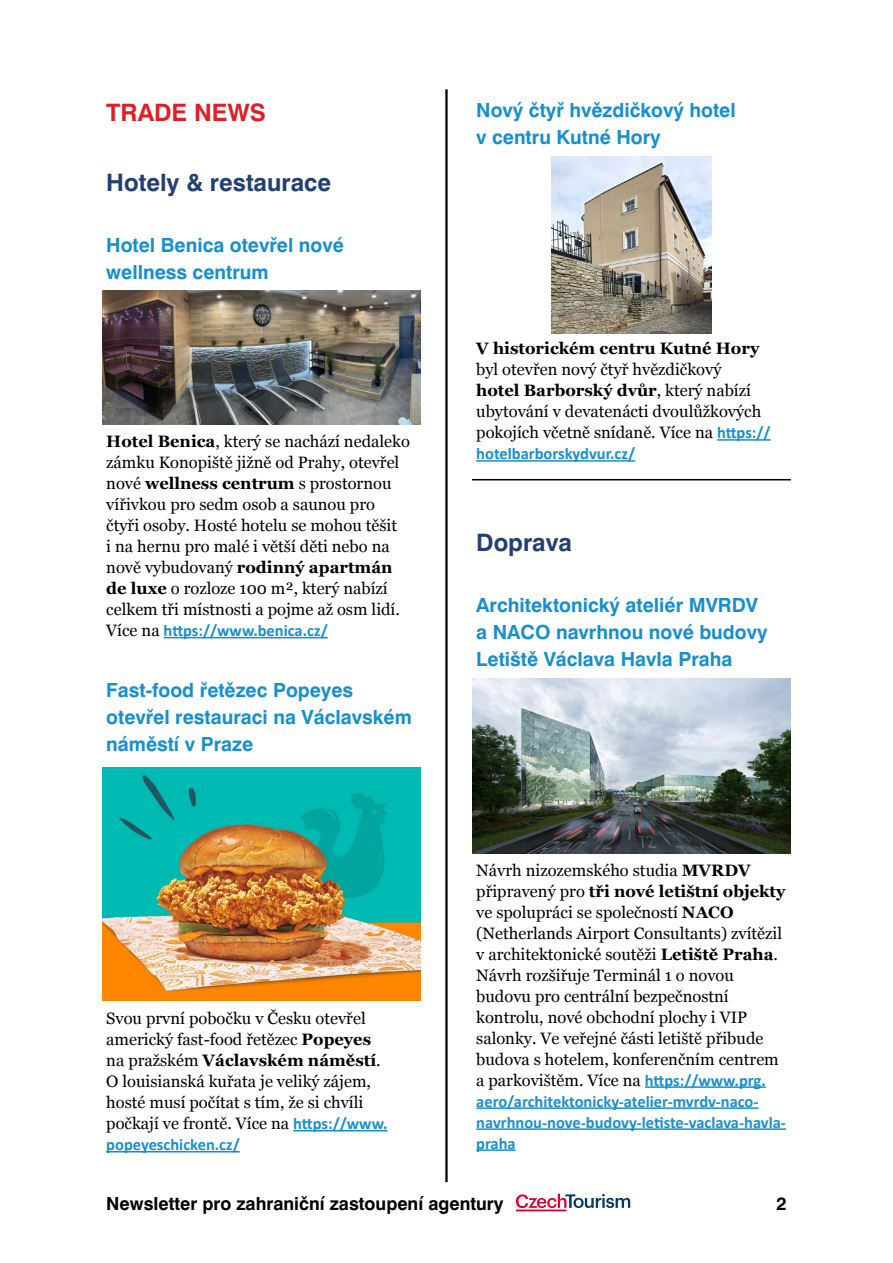
<style>
.page{position:relative;width:893px;height:1263px;background:#fff}
.page>*{position:absolute;margin:0;border:0;box-sizing:border-box;transform-origin:0 0}
.t1{font:700 24px "Swiss 721 BTCE";color:#233e73}
.t2{font:700 24px "Swiss 721 BTCE";color:#e01e26}
.t3{font:700 19.5px/27px "Swiss 721 BTCE";color:#178fcf}
.t4{font:700 18px "Swiss 721 BTCE";color:#000}
.t5{font:16.5px/21px "Georgia";color:#000}
.t6{font:700 16.5px/21px "Calibri";color:#178fcf}
.t7{font:700 16.5px "Georgia";color:#000}
.s1{font-weight:700}
.s2{font-family:"Georgia";font-weight:400;color:#000}
.s3{font-family:"Calibri";font-weight:700;color:#178fcf}
</style>
<div class="page">
<hr style="left:445px;top:89px;width:3px;height:1093px;background:#000">
<svg style="left:516px;top:1194px;width:114px;height:17px"></svg>
<hr style="left:164px;top:637px;width:164px;height:1px;background:#178fcf">
<hr style="left:293px;top:1130px;width:94px;height:1px;background:#178fcf">
<hr style="left:106px;top:1151px;width:134px;height:1px;background:#178fcf">
<hr style="left:717px;top:439px;width:54px;height:2px;background:#178fcf">
<hr style="left:476px;top:460px;width:159px;height:2px;background:#178fcf">
<hr style="left:472px;top:479px;width:319px;height:1px;background:#000">
<hr style="left:645px;top:1086px;width:121px;height:2px;background:#178fcf">
<hr style="left:476px;top:1107px;width:283px;height:2px;background:#178fcf">
<hr style="left:476px;top:1128px;width:310px;height:2px;background:#178fcf">
<hr style="left:476px;top:1149px;width:40px;height:2px;background:#178fcf">
<img style="left:102px;top:291px;width:319px;height:133px">
<img style="left:102px;top:767px;width:319px;height:234px">
<img style="left:552px;top:156px;width:159px;height:178px">
<img style="left:472px;top:679px;width:319px;height:174px">
<h1 class="t2" style="left:106px;top:96px;width:161px">TRADE NEWS</h1>
<h1 class="t1" style="left:106px;top:167px;width:226px">Hotely &amp; restaurace</h1>
<p class="t3" style="left:106px;top:232px;width:239px">Hotel Benica otevřel nové wellness centrum</p>
<p class="t5" style="left:106px;top:431px;width:305px"><span class="s1">Hotel Benica</span>, který se nachází nedaleko zámku Konopiště jižně od Prahy, otevřel nové <span class="s1">wellness centrum</span> s prostornou vířivkou pro sedm osob a saunou pro čtyři osoby. Hosté hotelu se mohou těšit<br>i na hernu pro malé i větší děti nebo na nově vybudovaný <span class="s1">rodinný apartmán de luxe</span> o rozloze 100 m², který nabízí celkem tři místnosti a pojme až osm lidí.</p>
<p class="t6" style="left:106px;top:619px;width:223px"><span class="s2">Více na</span> https://www.benica.cz/</p>
<p class="t3" style="left:106px;top:677px;width:307px">Fast-food řetězec Popeyes otevřel restauraci na Václavském náměstí v Praze</p>
<p class="t5" style="left:106px;top:1008px;width:283px">Svou první pobočku v Česku otevřel americký fast-food řetězec <span class="s1">Popeyes </span>na pražském <span class="s1">Václavském náměstí</span>.<br>O louisianská kuřata je veliký zájem, hosté musí počítat s tím, že si chvíli počkají ve frontě. Více na <span class="s3">https://www.</span></p>
<p class="t6" style="left:106px;top:1133px;width:135px">popeyeschicken.cz/</p>
<p class="t3" style="left:476px;top:97px;width:261px">Nový čtyř hvězdičkový hotel v centru Kutné Hory</p>
<p class="t7" style="left:476px;top:338px;width:285px">V historickém centru Kutné Hory</p>
<p class="t5" style="left:476px;top:360px;width:296px">byl otevřen nový čtyř hvězdičkový<br><span class="s1">hotel Barborský dvůr</span>, který nabízí ubytování v devatenácti dvoulůžkových pokojích včetně snídaně. Více na <span class="s3">https://</span></p>
<p class="t6" style="left:476px;top:443px;width:160px">hotelbarborskydvur.cz/</p>
<h1 class="t1" style="left:476px;top:526px;width:97px">Doprava</h1>
<p class="t3" style="left:476px;top:591px;width:293px">Architektonický ateliér MVRDV a NACO navrhnou nové budovy<br>Letiště Václava Havla Praha</p>
<p class="t5" style="left:476px;top:860px;width:311px">Návrh nizozemského studia <span class="s1">MVRDV </span>připravený pro <span class="s1">tři nové letištní objekty </span>ve spolupráci se společností <span class="s1">NACO </span>(Netherlands Airport Consultants) zvítězil v architektonické soutěži <span class="s1">Letiště Praha</span>.<br>Návrh rozšiřuje Terminál 1 o novou budovu pro centrální bezpečnostní kontrolu, nové obchodní plochy i VIP salonky. Ve veřejné části letiště přibude budova s hotelem, konferenčním centrem a parkovištěm. Více na <span class="s3">https://www.prg.</span></p>
<p class="t6" style="left:476px;top:1090px;width:311px">aero/architektonicky-atelier-mvrdv-naco&shy;navrhnou-nove-budovy-letiste-vaclava-havla&shy;praha</p>
<p class="t4" style="left:106px;top:1191px;width:399px">Newsletter pro zahraniční zastoupení agentury</p>
<p class="t4" style="left:776px;top:1191px;width:12px">2</p>
</div>
